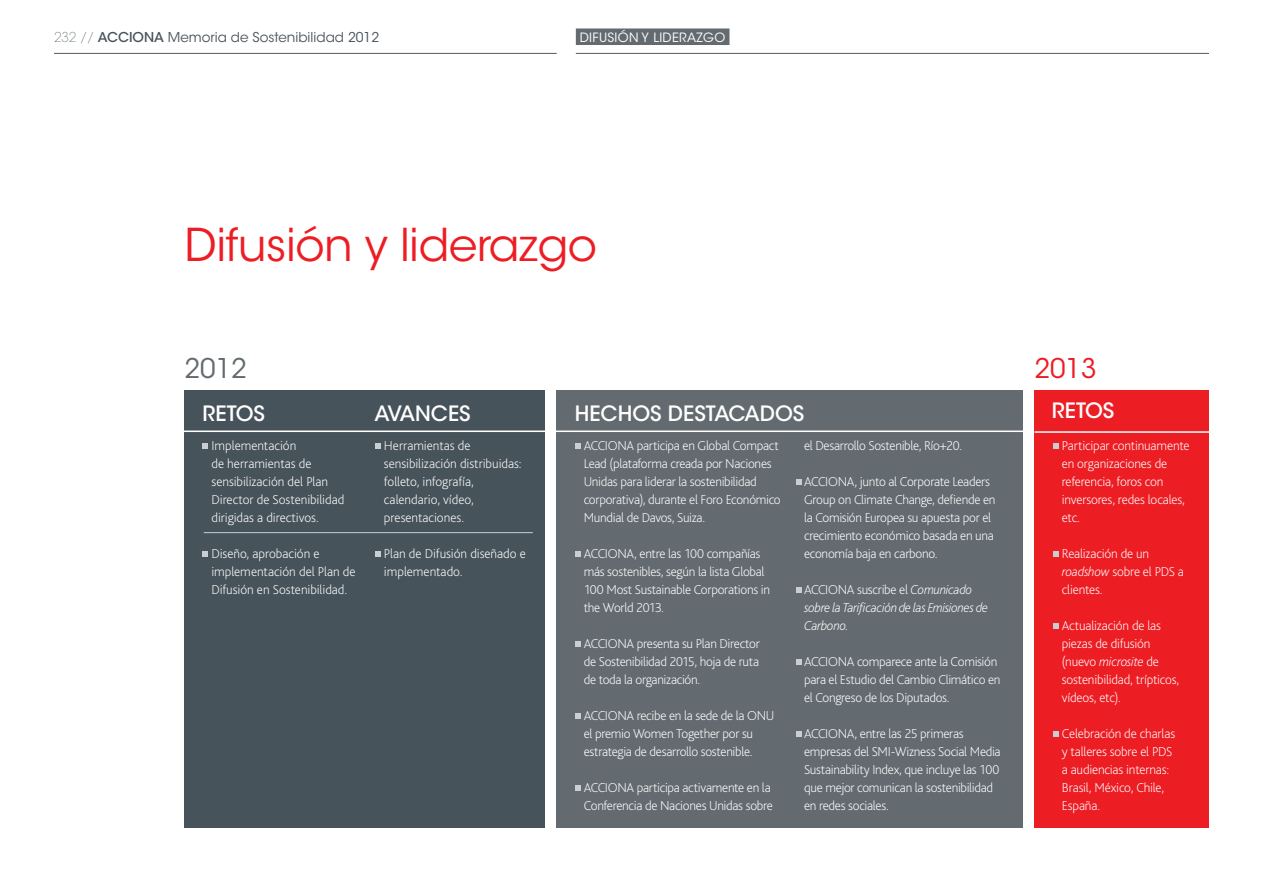
<style>
.page{position:relative;width:1263px;height:893px;background:#fff}
.page>*{position:absolute;margin:0;border:0;box-sizing:border-box;transform-origin:0 0}
.t1{font:45px "ITC Avant Garde Std";letter-spacing:-.01em;color:#ed1d24}
.t2{font:27px "ITC Avant Garde Std";color:#636b70}
.t3{font:27px "ITC Avant Garde Std";color:#ed1d24}
.t4{font:500 21px "ITC Avant Garde Std";color:#fff}
.t5{font:200 13.5px/18px "Bliss";letter-spacing:-.02em;color:#fff}
.t6{font:200 13.5px/18px "Bliss";color:#fff}
.t7{font:italic 200 13.5px/18px "Bliss";letter-spacing:-.02em;color:#fff}
.t8{font:13.5px "ITC Avant Garde Std";color:#47535b}
.t9{font:12.75px "ITC Avant Garde Std";letter-spacing:.025em;color:#fff}
.s1{font-weight:200}
.s2{font-weight:500}
.s3{font-style:normal}
.s4{font-style:italic}
</style>
<div class="page">
<hr style="left:576px;top:53px;width:633px;height:1px;background:#636b70">
<hr style="left:54px;top:53px;width:503px;height:1px;background:#636b70">
<div style="left:576px;top:28px;width:153px;height:17px;background:#636b70"></div>
<div style="left:184px;top:390px;width:361px;height:438px;background:#47535b"></div>
<div style="left:557px;top:390px;width:466px;height:438px;background:#636b70"></div>
<svg style="left:576px;top:443px;width:5px;height:5px"></svg>
<svg style="left:576px;top:551px;width:5px;height:5px"></svg>
<svg style="left:576px;top:641px;width:5px;height:5px"></svg>
<svg style="left:576px;top:713px;width:5px;height:5px"></svg>
<svg style="left:576px;top:785px;width:5px;height:5px"></svg>
<svg style="left:796px;top:479px;width:5px;height:5px"></svg>
<svg style="left:796px;top:587px;width:5px;height:5px"></svg>
<svg style="left:796px;top:659px;width:5px;height:5px"></svg>
<svg style="left:796px;top:731px;width:5px;height:5px"></svg>
<svg style="left:375px;top:443px;width:6px;height:5px"></svg>
<svg style="left:375px;top:551px;width:6px;height:5px"></svg>
<svg style="left:203px;top:443px;width:5px;height:5px"></svg>
<svg style="left:203px;top:551px;width:5px;height:5px"></svg>
<hr style="left:165px;top:431px;width:1048px;height:1px;background:#fff">
<hr style="left:204px;top:532px;width:329px;height:1px;background:#c8ced2">
<div style="left:1034px;top:390px;width:175px;height:438px;background:#ed1d24"></div>
<svg style="left:1054px;top:443px;width:5px;height:5px"></svg>
<svg style="left:1054px;top:551px;width:5px;height:5px"></svg>
<svg style="left:1054px;top:623px;width:5px;height:5px"></svg>
<svg style="left:1054px;top:731px;width:5px;height:5px"></svg>
<hr style="left:1034px;top:431px;width:229px;height:2px;background:#fff">
<p class="t8" style="left:54px;top:29px;width:327px"><span class="s1">232 //</span> <span class="s2">ACCIONA</span> Memoria de Sostenibilidad 2012</p>
<p class="t9" style="left:580px;top:29px;width:147px">DIFUSIÓN Y LIDERAZGO</p>
<h1 class="t1" style="left:185px;top:218px;width:414px">Difusión y liderazgo</h1>
<h2 class="t2" style="left:185px;top:352px;width:64px">2012</h2>
<h3 class="t4" style="left:203px;top:400px;width:64px">RETOS</h3>
<h3 class="t4" style="left:374px;top:400px;width:98px">AVANCES</h3>
<h3 class="t4" style="left:575px;top:400px;width:231px">HECHOS DESTACADOS</h3>
<p class="t6" style="left:211px;top:437px;width:134px">Implementación<br>de herramientas de sensibilización del Plan<br>Director de Sostenibilidad dirigidas a directivos.</p>
<p class="t6" style="left:211px;top:545px;width:146px">Diseño, aprobación e implementación del Plan de<br>Difusión en Sostenibilidad.</p>
<p class="t6" style="left:384px;top:437px;width:139px">Herramientas de sensibilización distribuidas: folleto, infografía, calendario, vídeo, presentaciones.</p>
<p class="t6" style="left:384px;top:545px;width:143px">Plan de Difusión diseñado e implementado.</p>
<p class="t5" style="left:584px;top:437px;width:199px">ACCIONA participa en Global Compact Lead (plataforma creada por Naciones Unidas para liderar la sostenibilidad corporativa), durante el Foro Económico Mundial de Davos, Suiza.</p>
<p class="t5" style="left:584px;top:545px;width:188px">ACCIONA, entre las 100 compañías más sostenibles, según la lista Global<br>100 Most Sustainable Corporations in the World 2013.</p>
<p class="t5" style="left:584px;top:635px;width:178px;text-align:justify">ACCIONA presenta su Plan Director de Sostenibilidad 2015, hoja de ruta de toda la organización.</p>
<p class="t5" style="left:584px;top:707px;width:192px">ACCIONA recibe en la sede de la ONU el premio Women Together por su estrategia de desarrollo sostenible.</p>
<p class="t5" style="left:584px;top:779px;width:191px">ACCIONA participa activamente en la<br>Conferencia de Naciones Unidas sobre</p>
<p class="t5" style="left:804px;top:437px;width:160px">el Desarrollo Sostenible, Río+20.</p>
<p class="t5" style="left:804px;top:473px;width:193px">ACCIONA, junto al Corporate Leaders Group on Climate Change, defiende en la Comisión Europea su apuesta por el crecimiento económico basada en una economía baja en carbono.</p>
<p class="t7" style="left:804px;top:581px;width:185px"><span class="s3">ACCIONA suscribe el</span> Comunicado sobre la Tarificación de las Emisiones de<br>Carbono.</p>
<p class="t5" style="left:804px;top:653px;width:198px">ACCIONA comparece ante la Comisión para el Estudio del Cambio Climático en el Congreso de los Diputados.</p>
<p class="t5" style="left:804px;top:725px;width:198px">ACCIONA, entre las 25 primeras empresas del SMI-Wizness Social Media Sustainability Index, que incluye las 100 que mejor comunican la sostenibilidad en redes sociales.</p>
<h2 class="t3" style="left:1034px;top:352px;width:64px">2013</h2>
<h3 class="t4" style="left:1052px;top:397px;width:64px">RETOS</h3>
<p class="t5" style="left:1062px;top:437px;width:129px">Participar continuamente en organizaciones de referencia, foros con inversores, redes locales, etc.</p>
<p class="t5" style="left:1062px;top:545px;width:123px">Realización de un <span class="s4">roadshow</span> sobre el PDS a clientes.</p>
<p class="t5" style="left:1062px;top:617px;width:119px">Actualización de las piezas de difusión (nuevo <span class="s4">microsite</span> de sostenibilidad, trípticos, vídeos, etc).</p>
<p class="t5" style="left:1062px;top:725px;width:115px">Celebración de charlas y talleres sobre el PDS a audiencias internas:<br>Brasil, México, Chile,<br>España.</p>
</div>
